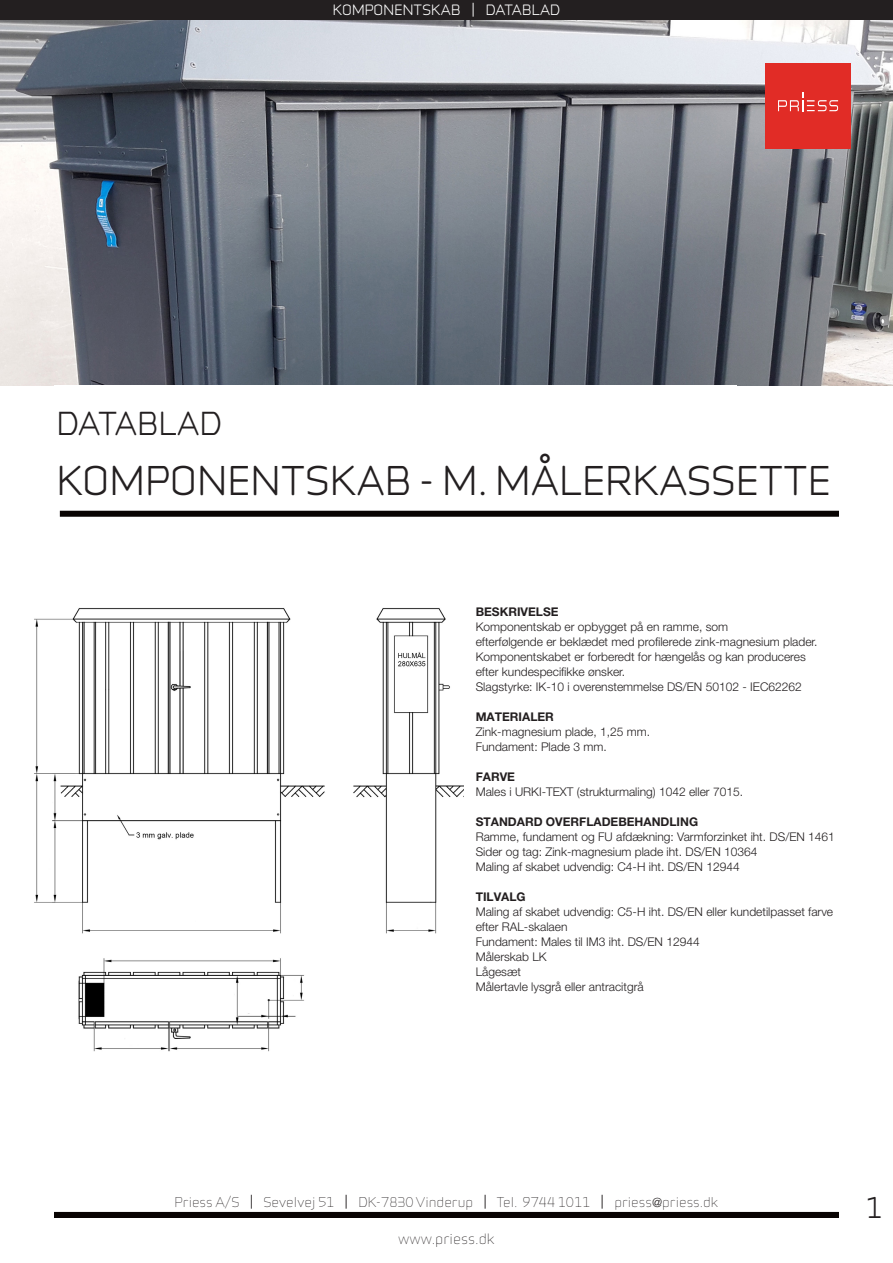
<style>
.page{position:relative;width:893px;height:1263px;background:#fff}
.page>*{position:absolute;margin:0;border:0;box-sizing:border-box;transform-origin:0 0}
.t1{font:37.5px "Infinity T Medium";letter-spacing:.015em;color:#231f20}
.t2{font:30px "Infinity T Medium";letter-spacing:.015em;color:#231f20}
.t3{font:27px "Infinity T Medium";color:#231f20}
.t4{font:13.5px "Infinity T Medium";letter-spacing:.015em;color:#fff}
.t5{font:13.5px "Infinity T Light";color:#231f20}
.t6{font:12.75px "Infinity T Light";color:#231f20}
.t7{font:300 12px/15px "Helvetica Neue LT Pro";color:#231f20}
.t8{font:700 12px "Helvetica Neue LT Pro";color:#231f20}
.s1{font-family:"Infinity T Medium";font-size:13.5px}
.s2{font-family:"Helvetica Neue LT Pro";font-weight:300}
</style>
<div class="page">
<div style="left:0;top:0;width:893px;height:20px;background:#231f20"></div>
<img style="left:34px;top:608px;width:430px;height:444px">
<img style="left:0;top:20px;width:893px;height:366px">
<div style="left:60px;top:511px;width:779px;height:6px;background:#080302"></div>
<div style="left:54px;top:1212px;width:785px;height:6px;background:#080302"></div>
<div style="left:765px;top:64px;width:85px;height:85px;background:#e12c26"></div>
<svg style="left:778px;top:92px;width:60px;height:19px"></svg>
<p class="t4" style="left:333px;top:0;width:229px">KOMPONENTSKAB | DATABLAD</p>
<p class="t2" style="left:57px;top:402px;width:166px">DATABLAD</p>
<p class="t1" style="left:57px;top:454px;width:775px">KOMPONENTSKAB - M. MÅLERKASSETTE</p>
<p class="t8" style="left:476px;top:604px;width:84px">BESKRIVELSE</p>
<p class="t7" style="left:476px;top:619px;width:254px">Komponentskab er opbygget på en ramme, som</p>
<p class="t7" style="left:476px;top:634px;width:343px">efterfølgende er beklædet med profilerede zink-magnesium plader.</p>
<p class="t7" style="left:476px;top:649px;width:332px">Komponentskabet er forberedt for hængelås og kan produceres</p>
<p class="t7" style="left:476px;top:664px;width:151px">efter kundespecifikke ønsker.</p>
<p class="t7" style="left:476px;top:679px;width:328px">Slagstyrke: IK-10 i overenstemmelse DS/EN 50102 - IEC62262</p>
<p class="t8" style="left:476px;top:709px;width:80px">MATERIALER</p>
<p class="t7" style="left:476px;top:724px;width:176px">Zink-magnesium plade, 1,25 mm.</p>
<p class="t7" style="left:476px;top:739px;width:133px">Fundament: Plade 3 mm.</p>
<p class="t8" style="left:476px;top:769px;width:41px">FARVE</p>
<p class="t7" style="left:476px;top:784px;width:269px">Males i URKI-TEXT (strukturmaling) 1042 eller 7015.</p>
<p class="t8" style="left:476px;top:814px;width:224px">STANDARD OVERFLADEBEHANDLING</p>
<p class="t7" style="left:476px;top:829px;width:361px">Ramme, fundament og FU afdækning: Varmforzinket iht. DS/EN 1461</p>
<p class="t7" style="left:476px;top:844px;width:283px">Sider og tag: Zink-magnesium plade iht. DS/EN 10364</p>
<p class="t7" style="left:476px;top:859px;width:266px">Maling af skabet udvendig: C4-H iht. DS/EN 12944</p>
<p class="t8" style="left:476px;top:889px;width:51px">TILVALG</p>
<p class="t7" style="left:476px;top:904px;width:359px">Maling af skabet udvendig: C5-H iht. DS/EN eller kundetilpasset farve efter RAL-skalaen</p>
<p class="t7" style="left:476px;top:934px;width:226px">Fundament: Males til IM3 iht. DS/EN 12944</p>
<p class="t7" style="left:476px;top:949px;width:72px">Målerskab LK</p>
<p class="t7" style="left:476px;top:964px;width:47px">Lågesæt</p>
<p class="t7" style="left:476px;top:979px;width:170px">Målertavle lysgrå eller antracitgrå</p>
<p class="t6" style="left:175px;top:1193px;width:545px">Priess A/S <span class="s1">|</span> Sevelvej 51 <span class="s1">|</span> DK-7830 Vinderup <span class="s1">|</span> Tel. 9744 1011 <span class="s1">|</span> priess<span class="s2">@</span>priess.dk</p>
<p class="t5" style="left:398px;top:1228px;width:98px">www.priess.dk</p>
<p class="t3" style="left:865px;top:1188px;width:19px">1</p>
</div>
